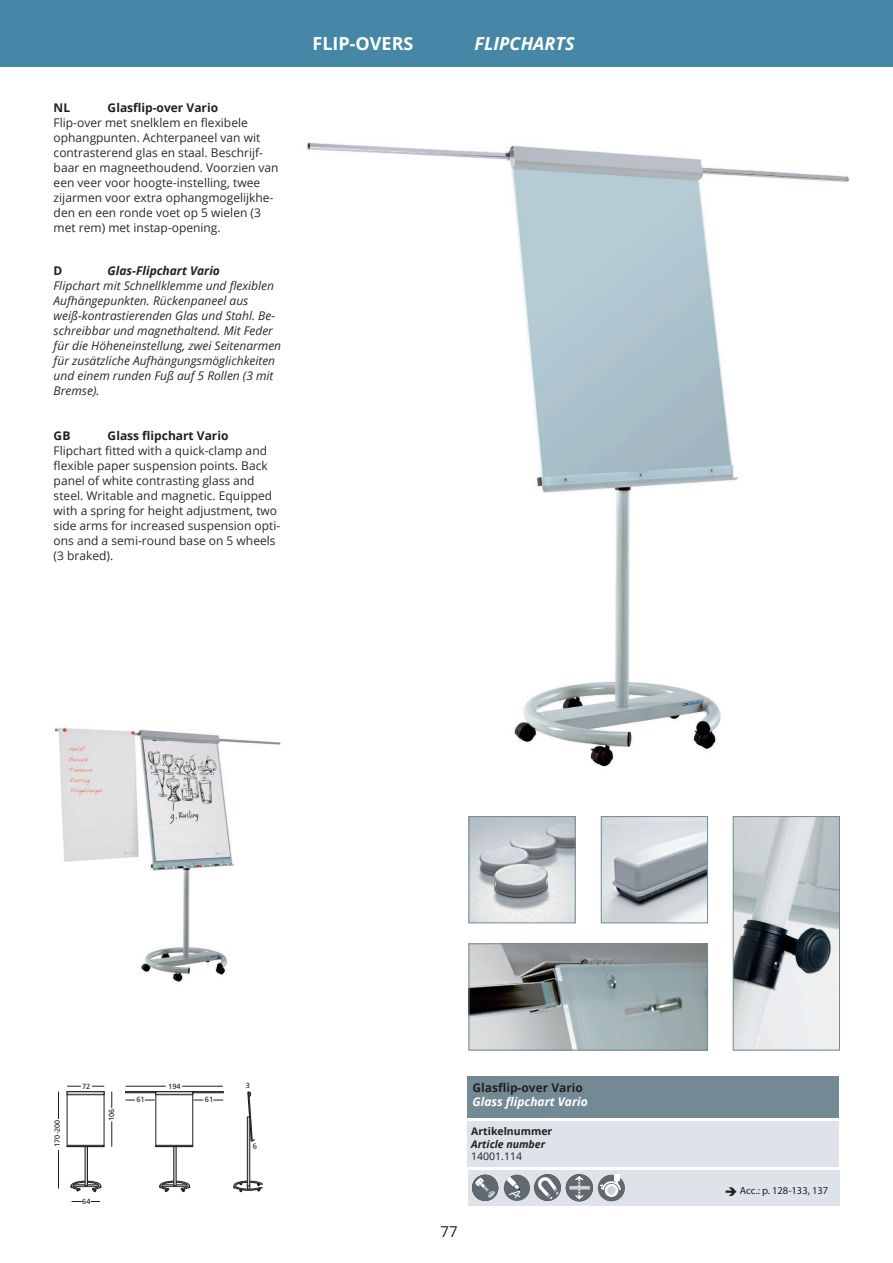
<style>
.page{position:relative;width:893px;height:1263px;background:#fff}
.page>*{position:absolute;margin:0;border:0;box-sizing:border-box;transform-origin:0 0}
.t1{font:700 18px "Open Sans";color:#fff}
.t2{font:italic 700 18px "Open Sans";color:#fff}
.t3{font:15px "Open Sans";color:#231f20}
.Body_recht{font:12px/15px "Open Sans";color:#2b292a}
.Body_italic{font:italic 12px/15px "Open Sans";color:#2b292a}
.t4{font:700 12px "Open Sans";color:#231f20}
.t5{font:italic 700 12px "Open Sans";color:#fff}
.t6{font:italic 700 12px "Open Sans";color:#231f20}
.Pagina_Kop_recht_NL{font:10.5px "Myriad Pro";color:#231f20}
.t7{font:700 10.5px "Open Sans";color:#231f20}
.t8{font:italic 700 10.5px "Open Sans";color:#231f20}
.t9{font:10.5px "Open Sans";color:#231f20}
.t10{font:7.5px "Frutiger";color:#231f20}
.t11{font:7.35px "Frutiger";color:#231f20}
</style>
<div class="page">
<div style="left:0;top:0;width:893px;height:67px;background:#4686a7"></div>
<img style="left:307px;top:142px;width:543px;height:625px">
<img style="left:55px;top:728px;width:226px;height:254px">
<div style="left:125px;top:1091px;width:31px;height:2px;border:1px solid #231f20"></div>
<svg style="left:72px;top:1201px;width:28px;height:1px"></svg>
<div style="left:85px;top:1098px;width:3px;height:88px;background:#d1d2d4;border:1px solid #231f20"></div>
<hr style="left:58px;top:1092px;width:1px;height:96px;background:#231f20">
<hr style="left:67px;top:1086px;width:37px;height:1px;background:#231f20">
<hr style="left:112px;top:1092px;width:1px;height:55px;background:#231f20">
<div style="left:55px;top:1119px;width:6px;height:31px;background:#fff"></div>
<div style="left:108px;top:1108px;width:8px;height:13px;background:#fff"></div>
<div style="left:81px;top:1081px;width:10px;height:7px;border:1px solid #fff"></div>
<div style="left:67px;top:1091px;width:37px;height:55px;background:#fff"></div>
<svg style="left:67px;top:1145px;width:38px;height:2px"></svg>
<div style="left:67px;top:1091px;width:37px;height:4px;border:1px solid #231f20"></div>
<hr style="left:174px;top:1093px;width:2px;height:93px;background:#d1d2d4">
<hr style="left:126px;top:1086px;width:97px;height:1px;background:#231f20">
<div style="left:166px;top:1081px;width:16px;height:8px;background:#fff"></div>
<div style="left:156px;top:1091px;width:37px;height:55px;background:#fff"></div>
<div style="left:156px;top:1091px;width:37px;height:56px;border:1px solid #231f20"></div>
<svg style="left:155px;top:1145px;width:38px;height:2px"></svg>
<div style="left:156px;top:1091px;width:37px;height:4px;border:1px solid #231f20"></div>
<hr style="left:125px;top:1100px;width:30px;height:1px;background:#231f20">
<div style="left:135px;top:1095px;width:9px;height:9px;background:#fff"></div>
<svg style="left:194px;top:1100px;width:29px;height:1px"></svg>
<div style="left:204px;top:1095px;width:9px;height:9px;background:#fff"></div>
<div style="left:193px;top:1091px;width:30px;height:2px;border:1px solid #231f20"></div>
<svg style="left:159px;top:1180px;width:31px;height:12px"></svg>
<svg style="left:71px;top:1180px;width:30px;height:12px"></svg>
<img style="left:735px;top:818px;width:103px;height:230px">
<div style="left:733px;top:816px;width:107px;height:234px;border:1px solid #738a95"></div>
<div style="left:467px;top:1121px;width:372px;height:45px;background:#dde3e8"></div>
<div style="left:467px;top:1076px;width:372px;height:42px;background:#738a95"></div>
<div style="left:468px;top:1170px;width:372px;height:35px;background:#dde3e8"></div>
<div style="left:472px;top:1174px;width:26px;height:27px;background:#5f696f;border-radius:50%"></div>
<svg style="left:475px;top:1178px;width:20px;height:20px"></svg>
<svg style="left:534px;top:1174px;width:27px;height:27px"></svg>
<div style="left:504px;top:1174px;width:26px;height:27px;background:#5f696f;border-radius:50%"></div>
<svg style="left:506px;top:1176px;width:15px;height:23px"></svg>
<div style="left:598px;top:1175px;width:27px;height:26px;background:#5f696f;border-radius:50%"></div>
<svg style="left:605px;top:1184px;width:13px;height:13px"></svg>
<div style="left:607px;top:1186px;width:9px;height:9px;background:#d1d2d4;border-radius:50%"></div>
<svg style="left:600px;top:1174px;width:21px;height:16px"></svg>
<div style="left:566px;top:1174px;width:27px;height:27px;background:#5f696f;border-radius:50%"></div>
<hr style="left:569px;top:1186px;width:21px;height:3px;background:#d1d2d4">
<svg style="left:575px;top:1176px;width:9px;height:23px"></svg>
<img style="left:471px;top:945px;width:235px;height:103px">
<div style="left:469px;top:943px;width:239px;height:107px;border:1px solid #738a95"></div>
<img style="left:471px;top:818px;width:102px;height:103px">
<div style="left:469px;top:816px;width:106px;height:107px;border:1px solid #738a95"></div>
<img style="left:603px;top:818px;width:103px;height:103px">
<div style="left:601px;top:816px;width:107px;height:107px;border:1px solid #738a95"></div>
<svg style="left:233px;top:1091px;width:31px;height:101px"></svg>
<p class="t4" style="left:54px;top:99px;width:18px">NL</p>
<p class="t4" style="left:108px;top:99px;width:112px">Glasflip-over Vario</p>
<p class="Body_recht" style="left:54px;top:115px;width:226px">Flip-over met snelklem en flexibele ophangpunten. Achterpaneel van wit contrasterend glas en staal. Beschrijf&shy;baar en magneethoudend. Voorzien van een veer voor hoogte-instelling, twee zijarmen voor extra ophangmogelijkhe&shy;den en een ronde voet op 5 wielen (3 met rem) met instap-opening.</p>
<p class="t4" style="left:54px;top:262px;width:10px">D</p>
<p class="t6" style="left:108px;top:262px;width:114px">Glas-Flipchart Vario</p>
<p class="Body_italic" style="left:54px;top:278px;width:229px">Flipchart mit Schnellklemme und flexiblen Aufhängepunkten. Rückenpaneel aus weiß-kontrastierenden Glas und Stahl. Be&shy;schreibbar und magnethaltend. Mit Feder für die Höheneinstellung, zwei Seitenarmen für zusätzliche Aufhängungsmöglichkeiten und einem runden Fuß auf 5 Rollen (3 mit Bremse).</p>
<p class="t4" style="left:54px;top:427px;width:18px">GB</p>
<p class="t4" style="left:108px;top:427px;width:122px">Glass flipchart Vario</p>
<p class="Body_recht" style="left:54px;top:443px;width:228px">Flipchart fitted with a quick-clamp and flexible paper suspension points. Back panel of white contrasting glass and steel. Writable and magnetic. Equipped with a spring for height adjustment, two side arms for increased suspension opti&shy;ons and a semi-round base on 5 wheels (3 braked).</p>
<p class="t1" style="left:312px;top:31px;width:103px">FLIP-OVERS</p>
<p class="t2" style="left:474px;top:31px;width:102px">FLIPCHARTS</p>
<p class="t11" style="left:53px;top:1147px;width:29px;rotate:-90deg">170-200</p>
<p class="t10" style="left:82px;top:1081px;width:10px">72</p>
<p class="t11" style="left:107px;top:1121px;width:14px;rotate:-90deg">106</p>
<p class="t11" style="left:82px;top:1197px;width:10px">64</p>
<p class="t10" style="left:168px;top:1081px;width:14px">194</p>
<p class="t10" style="left:136px;top:1095px;width:10px">61</p>
<p class="t10" style="left:205px;top:1095px;width:10px">61</p>
<p class="t11" style="left:246px;top:1081px;width:6px">3</p>
<p class="t4" style="left:472px;top:1079px;width:112px">Glasflip-over Vario</p>
<p class="t5" style="left:472px;top:1093px;width:117px">Glass flipchart Vario</p>
<p class="t7" style="left:471px;top:1124px;width:83px">Artikelnummer</p>
<p class="t8" style="left:471px;top:1136px;width:75px">Article number</p>
<p class="t9" style="left:471px;top:1149px;width:52px">14001.114</p>
<p class="t3" style="left:440px;top:1221px;width:19px">77</p>
<p class="Pagina_Kop_recht_NL" style="left:725px;top:1184px;width:105px">➔ Acc.: p. 128-133, 137</p>
</div>
